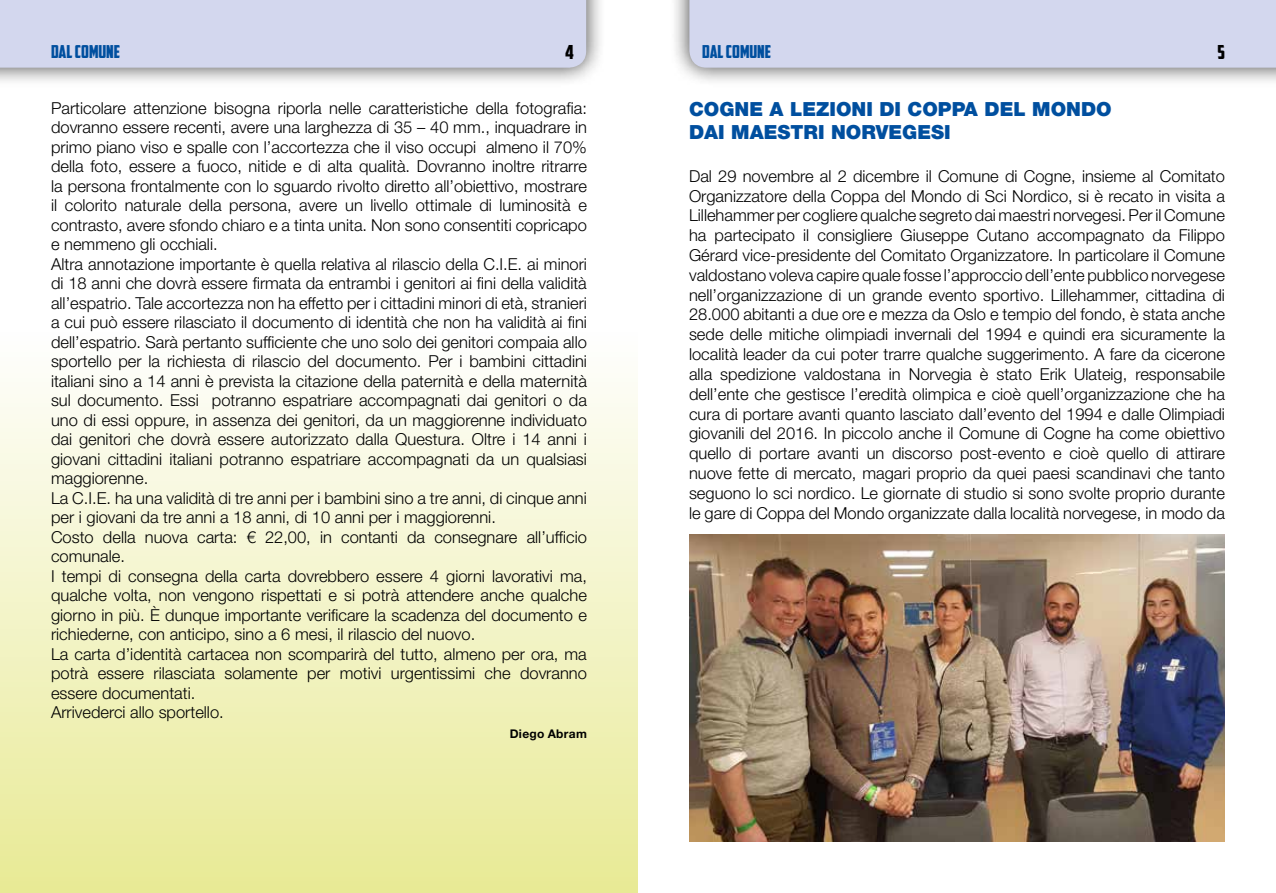
<style>
.page{position:relative;width:1276px;height:893px;background:#fff}
.page>*{position:absolute;margin:0;border:0;box-sizing:border-box;transform-origin:0 0}
.t1{font:900 19.5px/23.4px "Helvetica Neue LT Std";color:#004f9f}
.t2{font:19.5px "American Captain";color:#000}
.t3{font:18px "American Captain";color:#004f9f}
.t4{font:300 16.5px/19.5px "Helvetica Neue LT Std";color:#000}
.t5{font:700 12px "Helvetica Neue LT Std";letter-spacing:.025em;color:#000}
</style>
<div class="page">
<div style="left:0;top:0;width:606px;height:88px;background:#000;opacity:.75"></div>
<div style="left:0;top:0;width:586px;height:68px;background:#d3d7ee"></div>
<div style="left:669px;top:0;width:607px;height:88px;background:#000;opacity:.75"></div>
<div style="left:689px;top:0;width:587px;height:68px;background:#d3d7ee"></div>
<div style="left:0;top:310px;width:638px;height:583px;background:linear-gradient(to bottom,#fff,#e8ea95)"></div>
<img style="left:689px;top:535px;width:536px;height:307px">
<p class="t3" style="left:51px;top:41px;width:71px">DAL COMUNE</p>
<p class="t2" style="left:565px;top:40px;width:10px">4</p>
<p class="t3" style="left:702px;top:41px;width:71px">DAL COMUNE</p>
<p class="t2" style="left:1217px;top:40px;width:9px">5</p>
<p class="t4" style="left:51px;top:98px;width:537px">Particolare attenzione bisogna riporla nelle caratteristiche della fotografia: dovranno essere recenti, avere una larghezza di 35 – 40 mm., inquadrare in primo piano viso e spalle con l’accortezza che il viso occupi almeno il 70% della foto, essere a fuoco, nitide e di alta qualità. Dovranno inoltre ritrarre la persona frontalmente con lo sguardo rivolto diretto all’obiettivo, mostrare il colorito naturale della persona, avere un livello ottimale di luminosità e contrasto, avere sfondo chiaro e a tinta unita. Non sono consentiti copricapo e nemmeno gli occhiali.<br>Altra annotazione importante è quella relativa al rilascio della C.I.E. ai minori di 18 anni che dovrà essere firmata da entrambi i genitori ai fini della validità all’espatrio. Tale accortezza non ha effetto per i cittadini minori di età, stranieri a cui può essere rilasciato il documento di identità che non ha validità ai fini dell’espatrio. Sarà pertanto sufficiente che uno solo dei genitori compaia allo sportello per la richiesta di rilascio del documento. Per i bambini cittadini italiani sino a 14 anni è prevista la citazione della paternità e della maternità sul documento. Essi potranno espatriare accompagnati dai genitori o da uno di essi oppure, in assenza dei genitori, da un maggiorenne individuato dai genitori che dovrà essere autorizzato dalla Questura. Oltre i 14 anni i giovani cittadini italiani potranno espatriare accompagnati da un qualsiasi maggiorenne.<br>La C.I.E. ha una validità di tre anni per i bambini sino a tre anni, di cinque anni per i giovani da tre anni a 18 anni, di 10 anni per i maggiorenni.<br>Costo della nuova carta: € 22,00, in contanti da consegnare all’ufficio comunale.<br>I tempi di consegna della carta dovrebbero essere 4 giorni lavorativi ma, qualche volta, non vengono rispettati e si potrà attendere anche qualche giorno in più. È dunque importante verificare la scadenza del documento e richiederne, con anticipo, sino a 6 mesi, il rilascio del nuovo.<br>La carta d’identità cartacea non scomparirà del tutto, almeno per ora, ma potrà essere rilasciata solamente per motivi urgentissimi che dovranno essere documentati.<br>Arrivederci allo sportello.</p>
<p class="t5" style="left:510px;top:726px;width:79px">Diego Abram</p>
<p class="t1" style="left:689px;top:97px;width:424px">COGNE A LEZIONI DI COPPA DEL MONDO<br>DAI MAESTRI NORVEGESI</p>
<p class="t4" style="left:689px;top:166px;width:537px;text-align:justify">Dal 29 novembre al 2 dicembre il Comune di Cogne, insieme al Comitato Organizzatore della Coppa del Mondo di Sci Nordico, si è recato in visita a Lillehammer per cogliere qualche segreto dai maestri norvegesi. Per il Comune ha partecipato il consigliere Giuseppe Cutano accompagnato da Filippo Gérard vice-presidente del Comitato Organizzatore. In particolare il Comune valdostano voleva capire quale fosse l’approccio dell’ente pubblico norvegese nell’organizzazione di un grande evento sportivo. Lillehammer, cittadina di 28.000 abitanti a due ore e mezza da Oslo e tempio del fondo, è stata anche sede delle mitiche olimpiadi invernali del 1994 e quindi era sicuramente la località leader da cui poter trarre qualche suggerimento. A fare da cicerone alla spedizione valdostana in Norvegia è stato Erik Ulateig, responsabile dell’ente che gestisce l’eredità olimpica e cioè quell’organizzazione che ha cura di portare avanti quanto lasciato dall’evento del 1994 e dalle Olimpiadi giovanili del 2016. In piccolo anche il Comune di Cogne ha come obiettivo quello di portare avanti un discorso post-evento e cioè quello di attirare nuove fette di mercato, magari proprio da quei paesi scandinavi che tanto seguono lo sci nordico. Le giornate di studio si sono svolte proprio durante le gare di Coppa del Mondo organizzate dalla località norvegese, in modo da</p>
</div>
